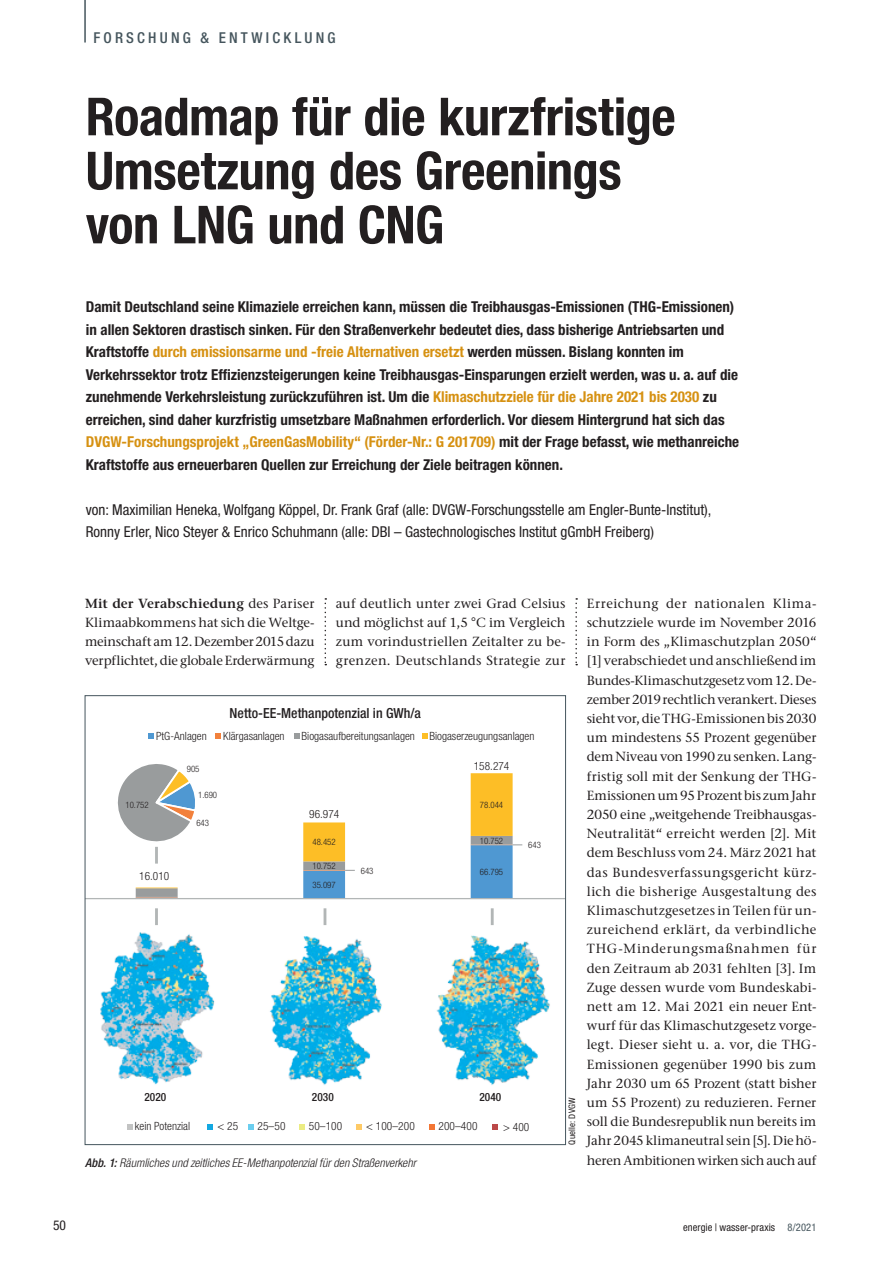
<style>
.page{position:relative;width:893px;height:1263px;background:#fff}
.page>*{position:absolute;margin:0;border:0;box-sizing:border-box;transform-origin:0 0}
.t1{font:700 condensed 52.5px/54px "Helvetica Neue LT Std";letter-spacing:-.01em;color:#231f20}
.t2{font:700 condensed 15px/22.5px "Helvetica Neue LT Std";color:#231f20}
.t3{font:condensed 15px/22.5px "Helvetica Neue LT Std";color:#231f20}
.t4{font:500 condensed 15px "Helvetica Neue LT Std";letter-spacing:.215em;color:#45555d}
.t5{font:500 condensed 13.95px "Helvetica Neue LT Std";color:#231f20}
.t6{font:condensed 13.5px "Helvetica Neue LT Std";color:#231f20}
.t7{font:500 13.2px/19.2px "Stone Serif ITC Pro";letter-spacing:-.005em;color:#231f20;text-align:justify}
.t8{font:italic 300 condensed 12px "Helvetica Neue LT Std";letter-spacing:.005em;color:#231f20}
.t9{font:300 condensed 11.4px "Helvetica Neue LT Std";letter-spacing:.005em;color:#231f20}
.t10{font:500 condensed 11.4px "Helvetica Neue LT Std";letter-spacing:.005em;color:#231f20}
.t11{font:condensed 10.5px "Helvetica Neue LT Std";letter-spacing:.01em;color:#231f20}
.t12{font:condensed 9px "Helvetica Neue LT Std";letter-spacing:.02em;color:#231f20}
.t13{font:300 condensed 8.85px "Helvetica Neue LT Std";letter-spacing:-.005em;color:#231f20}
.s1{color:#d69112}
.s2{font-weight:600}
.s3{font-weight:500}
.s4{color:#45555d}
</style>
<div class="page">
<svg style="left:325px;top:598px;width:1px;height:67px"></svg>
<svg style="left:575px;top:598px;width:2px;height:67px"></svg>
<svg style="left:149px;top:734px;width:5px;height:5px"></svg>
<svg style="left:216px;top:734px;width:5px;height:5px"></svg>
<svg style="left:294px;top:734px;width:5px;height:5px"></svg>
<svg style="left:422px;top:734px;width:5px;height:5px"></svg>
<img style="left:269px;top:908px;width:113px;height:177px">
<img style="left:100px;top:932px;width:115px;height:153px">
<img style="left:436px;top:909px;width:114px;height:176px">
<svg style="left:207px;top:1124px;width:6px;height:6px"></svg>
<svg style="left:248px;top:1124px;width:5px;height:6px"></svg>
<svg style="left:127px;top:1124px;width:6px;height:6px"></svg>
<svg style="left:300px;top:1124px;width:5px;height:6px"></svg>
<svg style="left:357px;top:1124px;width:5px;height:6px"></svg>
<svg style="left:429px;top:1124px;width:5px;height:6px"></svg>
<svg style="left:492px;top:1124px;width:6px;height:6px"></svg>
<svg style="left:117px;top:764px;width:405px;height:134px"></svg>
<svg style="left:155px;top:908px;width:3px;height:17px"></svg>
<hr style="left:85px;top:898px;width:481px;height:1px;background:#b2b6b6">
<svg style="left:324px;top:908px;width:2px;height:17px"></svg>
<svg style="left:491px;top:908px;width:3px;height:17px"></svg>
<hr style="left:84px;top:0;width:2px;height:43px;background:#45555d">
<p class="t4" style="left:94px;top:28px;width:244px">FORSCHUNG &amp; ENTWICKLUNG</p>
<h1 class="t1" style="left:86px;top:89px;width:591px">Roadmap für die kurzfristige<br>Umsetzung des Greenings von LNG und CNG</h1>
<p class="t2" style="left:86px;top:295px;width:655px">Damit Deutschland seine Klimaziele erreichen kann, müssen die Treibhausgas-Emissionen (THG-Emissionen) in allen Sektoren drastisch sinken. Für den Straßenverkehr bedeutet dies, dass bisherige Antriebsarten und Kraftstoffe <span class="s1">durch emissionsarme und -freie Alternativen ersetzt</span> werden müssen. Bislang konnten im Verkehrssektor trotz Effizienzsteigerungen keine Treibhausgas-Einsparungen erzielt werden, was u. a. auf die zunehmende Verkehrsleistung zurückzuführen ist. Um die <span class="s1">Klimaschutzziele für die Jahre 2021 bis 2030</span> zu erreichen, sind daher kurzfristig umsetzbare Maßnahmen erforderlich. Vor diesem Hintergrund hat sich das <span class="s1">DVGW-Forschungsprojekt „GreenGasMobility“ (Förder-Nr.: G 201709)</span> mit der Frage befasst, wie methanreiche Kraftstoffe aus erneuerbaren Quellen zur Erreichung der Ziele beitragen können.</p>
<p class="t3" style="left:86px;top:498px;width:627px">von: Maximilian Heneka, Wolfgang Köppel, Dr. Frank Graf (alle: DVGW-Forschungsstelle am Engler-Bunte-Institut),<br>Ronny Erler, Nico Steyer &amp; Enrico Schuhmann (alle: DBI – Gastechnologisches Institut gGmbH Freiberg)</p>
<p class="t7" style="left:85px;top:594px;width:231px"><span class="s2">Mit der Verabschiedung</span> des Pariser Klimaabkommens hat sich die Weltge&shy;meinschaft am 12. Dezember 2015 dazu verpflichtet, die globale Erderwärmung</p>
<p class="t7" style="left:336px;top:594px;width:231px">auf deutlich unter zwei Grad Celsius und möglichst auf 1,5 °C im Vergleich zum vorindustriellen Zeitalter zu be&shy;grenzen. Deutschlands Strategie zur</p>
<p class="t5" style="left:230px;top:705px;width:193px">Netto-EE-Methanpotenzial in GWh/a</p>
<p class="t9" style="left:156px;top:729px;width:52px">PtG-Anlagen</p>
<p class="t9" style="left:223px;top:729px;width:63px">Klärgasanlagen</p>
<p class="t9" style="left:302px;top:729px;width:115px">Biogasaufbereitungsanlagen</p>
<p class="t9" style="left:429px;top:729px;width:106px">Biogaserzeugungsanlagen</p>
<p class="t13" style="left:125px;top:800px;width:25px">10.752</p>
<p class="t13" style="left:187px;top:763px;width:14px">905</p>
<p class="t13" style="left:198px;top:790px;width:21px">1.690</p>
<p class="t13" style="left:196px;top:818px;width:14px">643</p>
<p class="t9" style="left:139px;top:869px;width:32px">16.010</p>
<p class="t9" style="left:309px;top:807px;width:32px">96.974</p>
<p class="t9" style="left:474px;top:759px;width:37px">158.274</p>
<p class="t13" style="left:480px;top:800px;width:25px">78.044</p>
<p class="t13" style="left:312px;top:837px;width:25px">48.452</p>
<p class="t13" style="left:480px;top:835px;width:25px">10.752</p>
<p class="t13" style="left:312px;top:861px;width:25px">10.752</p>
<p class="t13" style="left:312px;top:880px;width:25px">35.097</p>
<p class="t13" style="left:361px;top:865px;width:14px">643</p>
<p class="t13" style="left:480px;top:867px;width:25px">66.795</p>
<p class="t13" style="left:528px;top:840px;width:14px">643</p>
<p class="t10" style="left:144px;top:1090px;width:23px">2020</p>
<p class="t10" style="left:312px;top:1090px;width:23px">2030</p>
<p class="t10" style="left:479px;top:1090px;width:23px">2040</p>
<p class="t9" style="left:135px;top:1120px;width:57px">kein Potenzial</p>
<p class="t9" style="left:217px;top:1120px;width:22px">&lt; 25</p>
<p class="t9" style="left:258px;top:1120px;width:29px">25–50</p>
<p class="t9" style="left:309px;top:1120px;width:35px">50–100</p>
<p class="t9" style="left:366px;top:1120px;width:50px">&lt; 100–200</p>
<p class="t9" style="left:438px;top:1120px;width:41px">200–400</p>
<p class="t9" style="left:503px;top:1120px;width:28px">&gt; 400</p>
<p class="t8" style="left:85px;top:1156px;width:333px"><span class="s3">Abb. 1:</span> Räumliches und zeitliches EE-Methanpotenzial für den Straßenverkehr</p>
<p class="t12" style="left:567px;top:1144px;width:49px;rotate:-90deg">Quelle: DVGW</p>
<p class="t7" style="left:587px;top:594px;width:231px">Erreichung der nationalen Klima&shy;schutzziele wurde im November 2016 in Form des „Klimaschutzplan 2050“ [1] verabschiedet und anschließend im Bundes-Klimaschutzgesetz vom 12. De&shy;zember 2019 rechtlich verankert. Dieses sieht vor, die THG-Emissionen bis 2030 um mindestens 55 Prozent gegenüber dem Niveau von 1990 zu senken. Lang&shy;fristig soll mit der Senkung der THG-Emissionen um 95 Prozent bis zum Jahr 2050 eine „weitgehende Treibhausgas-Neutralität“ erreicht werden [2]. Mit dem Beschluss vom 24. März 2021 hat das Bundesverfassungsgericht kürz&shy;lich die bisherige Ausgestaltung des Klimaschutzgesetzes in Teilen für un&shy;zureichend erklärt, da verbindliche THG-Minderungsmaßnahmen für den Zeitraum ab 2031 fehlten [3]. Im Zuge dessen wurde vom Bundeskabi&shy;nett am 12. Mai 2021 ein neuer Ent&shy;wurf für das Klimaschutzgesetz vorge&shy;legt. Dieser sieht u. a. vor, die THG-Emissionen gegenüber 1990 bis zum Jahr 2030 um 65 Prozent (statt bisher um 55 Prozent) zu reduzieren. Ferner soll die Bundesrepublik nun bereits im Jahr 2045 klimaneutral sein [5]. Die hö&shy;heren Ambitionen wirken sich auch auf</p>
<p class="t6" style="left:53px;top:1218px;width:14px">50</p>
<p class="t11" style="left:683px;top:1221px;width:135px">energie | wasser-praxis <span class="s4">8/2021</span></p>
</div>
